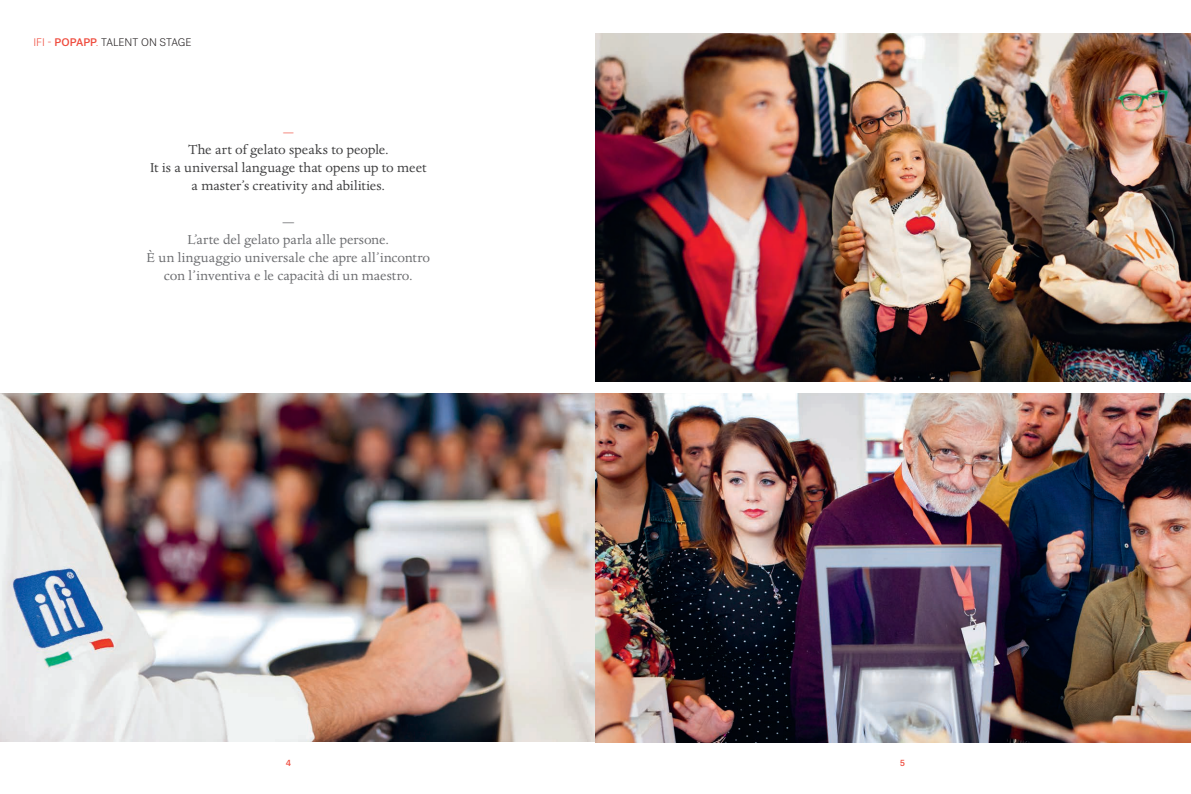
<style>
.page{position:relative;width:1191px;height:794px;background:#fff}
.page>*{position:absolute;margin:0;border:0;box-sizing:border-box;transform-origin:0 0}
.In_evidenza_graziato{font:15px "Dante MT Std";color:#6c6d70}
.In_evidenza_graziato-2{font:15px "Dante MT Std";color:#3e3e3f}
.In_evidenza_graziato-3{font:15px "Dante MT Std";color:#ef4b3d}
.In_evidenza_graziato-4{font:700 15px "Dante MT Std";color:#6c6d70}
.CAPITOLI{font:300 11px "Post Grotesk";color:#231f20}
.t1{font:500 9px "Post Grotesk";color:#ef4b3d}
.s1{color:#ef4b3d}
.s2{font-weight:500;color:#ef4b3d}
</style>
<div class="page">
<img style="left:0;top:394px;width:1191px;height:348px">
<img style="left:595px;top:34px;width:596px;height:348px">
<p class="CAPITOLI" style="left:33px;top:36px;width:160px"><span class="s1">IFI -</span> <span class="s2">POPAPP</span><span class="s1">.</span> TALENT ON STAGE</p>
<p class="In_evidenza_graziato-3" style="left:283px;top:122px;width:13px">-</p>
<p class="In_evidenza_graziato-2" style="left:188px;top:140px;width:202px">The art of gelato speaks to people.</p>
<p class="In_evidenza_graziato-2" style="left:150px;top:158px;width:278px">It is a universal language that opens up to meet</p>
<p class="In_evidenza_graziato-2" style="left:191px;top:176px;width:195px">a master’s creativity and abilities.</p>
<p class="In_evidenza_graziato-4" style="left:283px;top:213px;width:13px">-</p>
<p class="In_evidenza_graziato" style="left:188px;top:230px;width:203px">L’arte del gelato parla alle persone.</p>
<p class="In_evidenza_graziato" style="left:147px;top:248px;width:285px">È un linguaggio universale che apre all’incontro</p>
<p class="In_evidenza_graziato" style="left:164px;top:266px;width:250px">con l’inventiva e le capacità di un maestro.</p>
<p class="t1" style="left:286px;top:757px;width:7px">4</p>
<p class="t1" style="left:899px;top:757px;width:7px">5</p>
</div>
